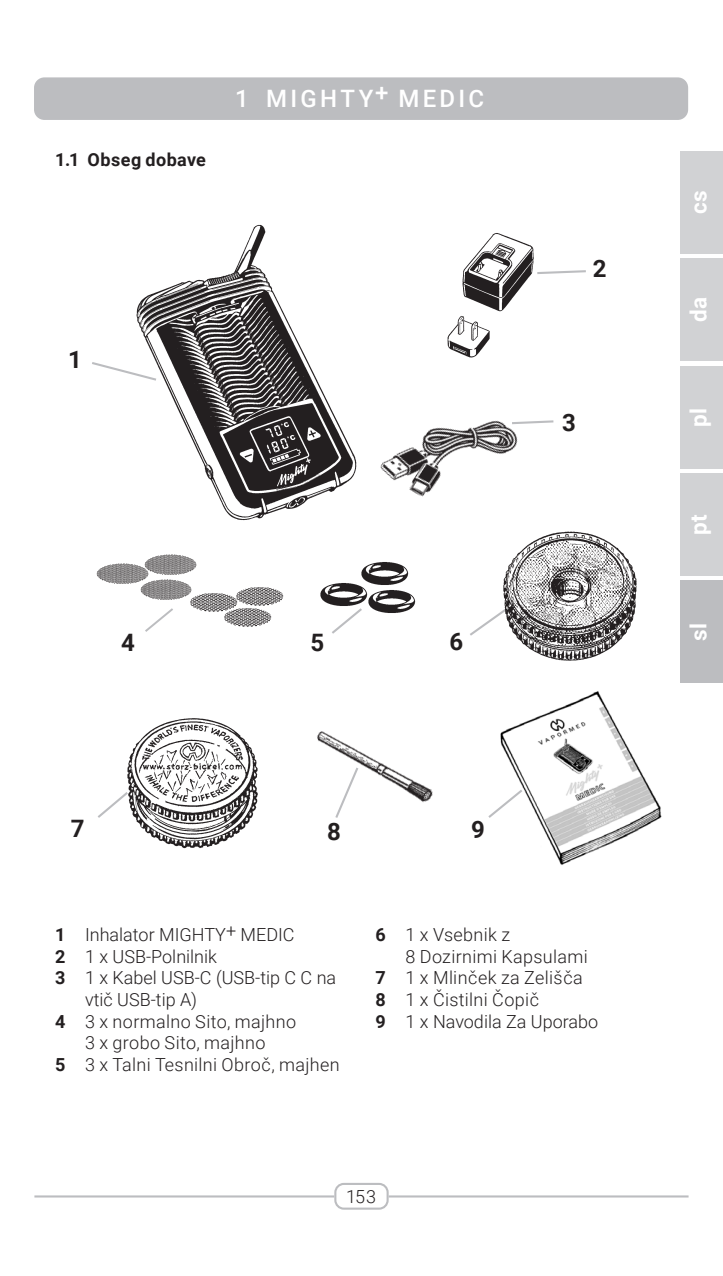
<style>
.page{position:relative;width:723px;height:1276px;background:#fff}
.page>*{position:absolute;margin:0;border:0;box-sizing:border-box;transform-origin:0 0}
.Ziel_Kapitel{font:500 24px "Roboto";letter-spacing:.135em;color:#fff}
.BezugslinienText{font:700 24px "Roboto";color:#231f20}
.t1{font:700 22.5px "Roboto";letter-spacing:.02em;color:#fff}
.t2{font:300 18px/21.6px "Roboto";letter-spacing:.015em;color:#231f20}
.Ziel_Zwischenübersch{font:700 18px "Roboto";letter-spacing:.025em;color:#231f20}
.s1{font-weight:700}
</style>
<div class="page">
<div style="left:334px;top:1182px;width:55px;height:27px;border:2px solid #bcbdc0;border-radius:9px"></div>
<hr style="left:34px;top:1195px;width:300px;height:2px;background:#bcbdc0">
<hr style="left:389px;top:1195px;width:299px;height:2px;background:#bcbdc0">
<div style="left:34px;top:77px;width:654px;height:43px;background:#bcbdc0;border-radius:10px"></div>
<img style="left:500px;top:691px;width:162px;height:174px">
<img style="left:96px;top:563px;width:52px;height:21px">
<img style="left:143px;top:554px;width:54px;height:22px">
<img style="left:138px;top:578px;width:54px;height:22px">
<img style="left:240px;top:587px;width:44px;height:17px">
<img style="left:187px;top:589px;width:53px;height:23px">
<img style="left:221px;top:604px;width:52px;height:23px">
<svg style="left:92px;top:362px;width:36px;height:12px"></svg>
<svg style="left:145px;top:608px;width:28px;height:24px"></svg>
<img style="left:320px;top:583px;width:43px;height:23px">
<img style="left:356px;top:562px;width:53px;height:27px">
<img style="left:363px;top:586px;width:53px;height:27px">
<svg style="left:470px;top:612px;width:30px;height:24px"></svg>
<svg style="left:488px;top:787px;width:37px;height:33px"></svg>
<img style="left:317px;top:731px;width:116px;height:72px">
<svg style="left:333px;top:765px;width:27px;height:53px"></svg>
<svg style="left:529px;top:420px;width:25px;height:4px"></svg>
<img style="left:380px;top:420px;width:149px;height:77px">
<svg style="left:569px;top:270px;width:17px;height:3px"></svg>
<img style="left:500px;top:531px;width:137px;height:130px">
<svg style="left:332px;top:606px;width:32px;height:28px"></svg>
<img style="left:127px;top:718px;width:131px;height:131px">
<svg style="left:98px;top:790px;width:32px;height:30px"></svg>
<img style="left:447px;top:233px;width:122px;height:125px">
<img style="left:128px;top:224px;width:229px;height:297px">
<div style="left:388px;top:227px;width:63px;height:71px;background:#fff"></div>
<svg style="left:496px;top:283px;width:73px;height:75px"></svg>
<div style="left:680px;top:151px;width:43px;height:102px;background:#d1d2d4"></div>
<div style="left:680px;top:259px;width:43px;height:102px;background:#d1d2d4"></div>
<div style="left:680px;top:366px;width:43px;height:102px;background:#d1d2d4"></div>
<div style="left:680px;top:473px;width:43px;height:102px;background:#d1d2d4"></div>
<div style="left:680px;top:581px;width:43px;height:102px;background:#bcbdc0"></div>
<p class="Ziel_Zwischenübersch" style="left:55px;top:147px;width:152px">1.1 Obseg dobave</p>
<p class="Ziel_Kapitel" style="left:235px;top:82px;width:250px">1 MIGHTY+ MEDIC</p>
<p class="BezugslinienText" style="left:68px;top:343px;width:15px">1</p>
<p class="BezugslinienText" style="left:593px;top:252px;width:15px">2</p>
<p class="BezugslinienText" style="left:562px;top:405px;width:15px">3</p>
<p class="BezugslinienText" style="left:121px;top:626px;width:15px">4</p>
<p class="BezugslinienText" style="left:71px;top:811px;width:15px">7</p>
<p class="BezugslinienText" style="left:310px;top:626px;width:15px">5</p>
<p class="BezugslinienText" style="left:450px;top:624px;width:15px">6</p>
<p class="BezugslinienText" style="left:327px;top:815px;width:15px">8</p>
<p class="BezugslinienText" style="left:471px;top:812px;width:15px">9</p>
<p class="t2" style="left:55px;top:923px;width:241px"><span class="s1">1</span> Inhalator MIGHTY+ MEDIC<br><span class="s1">2</span> 1 x USB-Polnilnik</p>
<p class="t2" style="left:85px;top:966px;width:253px;text-indent:-30px"><span class="s1">3</span> 1 x Kabel USB-C (USB-tip C C na vtič USB-tip A)</p>
<p class="t2" style="left:55px;top:1009px;width:243px;text-align:center"><span class="s1">4</span> 3 x normalno Sito, majhno<br>3 x grobo Sito, majhno</p>
<p class="t2" style="left:55px;top:1053px;width:286px"><span class="s1">5</span> 3 x Talni Tesnilni Obroč, majhen</p>
<p class="t2" style="left:406px;top:923px;width:184px;text-indent:-30px"><span class="s1">6</span> 1 x Vsebnik z<br>8 Dozirnimi Kapsulami</p>
<p class="t2" style="left:376px;top:966px;width:209px"><span class="s1">7</span> 1 x Mlinček za Zelišča</p>
<p class="t2" style="left:376px;top:988px;width:165px"><span class="s1">8</span> 1 x Čistilni Čopič</p>
<p class="t2" style="left:376px;top:1009px;width:224px"><span class="s1">9</span> 1 x Navodila Za Uporabo</p>
<p class="t2" style="left:346px;top:1185px;width:31px">153</p>
<p class="t1" style="left:683px;top:214px;width:25px;rotate:-90deg">cs</p>
<p class="t1" style="left:683px;top:322px;width:27px;rotate:-90deg">da</p>
<p class="t1" style="left:683px;top:427px;width:21px;rotate:-90deg">pl</p>
<p class="t1" style="left:683px;top:535px;width:22px;rotate:-90deg">pt</p>
<p class="t1" style="left:683px;top:641px;width:19px;rotate:-90deg">sl</p>
</div>
